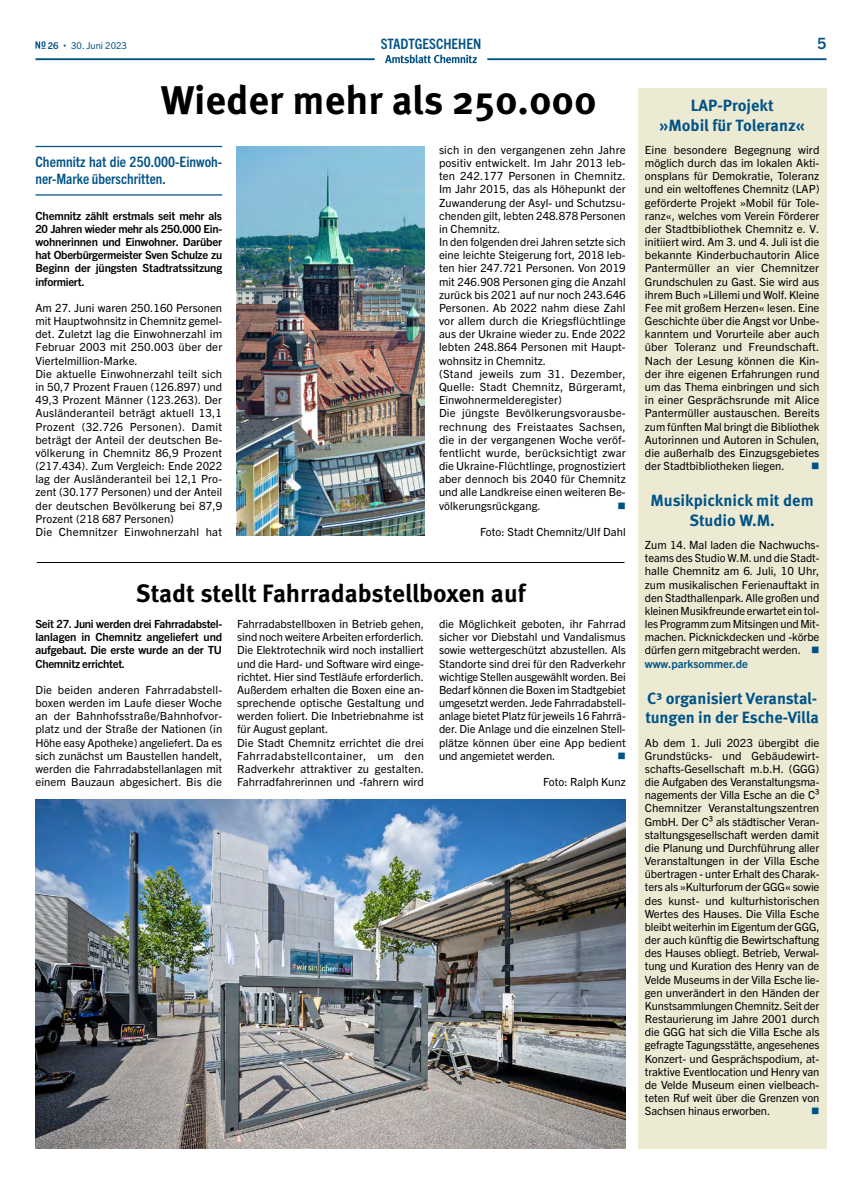
<style>
.page{position:relative;width:862px;height:1184px;background:#fff}
.page>*{position:absolute;margin:0;border:0;box-sizing:border-box;transform-origin:0 0}
.Überschrift_1_Ordnun{font:700 40px "Meta Pro";color:#000}
.Überschrift_3_Ordnun{font:700 25px "Meta Pro";letter-spacing:-.005em;color:#000}
.Kurznachricht__Übers{font:700 16.25px/19.5px "Meta Pro";letter-spacing:-.005em;color:#005386;text-align:center}
.t1{font:700 15.62px "Trade Gothic Next LT Pro";color:#005386}
.Teaser_blau_mit_Absa{font:700 condensed 14.38px/17.2px "Trade Gothic Next LT Pro";color:#005386}
.Rubrikenbezeichnung{font:700 condensed 14.38px "Trade Gothic Next LT Pro";color:#005386}
.Fließtext{font:11.25px/13.1px "Trade Gothic Next LT Pro";letter-spacing:.005em;color:#000;text-align:justify}
.Kurznachricht_Fließt{font:11.25px/13.1px "Trade Gothic Next LT Pro";letter-spacing:-.01em;color:#000;text-align:justify}
.Fließtext-2{font:700 11.25px/13.1px "Trade Gothic Next LT Pro";letter-spacing:-.015em;color:#000;text-align:justify}
.Fließtext-3{font:11.25px "Trade Gothic Next LT Pro";letter-spacing:.025em;color:#000}
.Kurznachricht_Fließt-2{font:700 11.25px "Trade Gothic Next LT Pro";color:#005386}
.Kurznachricht_Fließt-3{font:11.25px "Wingdings";color:#005386}
.Fließtext-4{font:11.25px "Wingdings";color:#005386}
.t2{font:9.38px "Trade Gothic Next LT Pro";color:#005386}
.t3{font:700 9.38px "Trade Gothic Next LT Pro";color:#005386}
.s1{color:#005386}
</style>
<div class="page">
<svg style="left:35px;top:41px;width:10px;height:8px"></svg>
<hr style="left:35px;top:58px;width:339px;height:2px;background:#005386">
<hr style="left:487px;top:58px;width:339px;height:2px;background:#005386">
<svg style="left:385px;top:55px;width:92px;height:8px"></svg>
<div style="left:637px;top:88px;width:189px;height:1060px;background:#edead4"></div>
<hr style="left:37px;top:562px;width:587px;height:1px;background:#000">
<img style="left:35px;top:799px;width:590px;height:349px">
<hr style="left:35px;top:146px;width:187px;height:1px;background:#005386">
<hr style="left:35px;top:194px;width:187px;height:1px;background:#005386">
<img style="left:236px;top:146px;width:188px;height:390px">
<p class="t3" style="left:48px;top:39px;width:12px">26</p>
<p class="t2" style="left:71px;top:39px;width:57px">30. Juni 2023</p>
<p class="Rubrikenbezeichnung" style="left:380px;top:34px;width:102px">STADTGESCHEHEN</p>
<h3 class="t1" style="left:817px;top:32px;width:10px">5</h3>
<p class="Überschrift_1_Ordnun" style="left:161px;top:69px;width:437px">Wieder mehr als 250.000</p>
<p class="Kurznachricht__Übers" style="left:659px;top:95px;width:147px">LAP-Projekt<br>»Mobil für Toleranz«</p>
<p class="Kurznachricht_Fließt" style="left:644px;top:142px;width:176px">Eine besondere Begegnung wird möglich durch das im lokalen Akti&shy;onsplans für Demokratie, Toleranz und ein weltoffenes Chemnitz (LAP) geförderte Projekt »Mobil für Tole&shy;ranz«, welches vom Verein Förderer der Stadtbibliothek Chemnitz e. V. initiiert wird. Am 3. und 4. Juli ist die bekannte Kinderbuchautorin Alice Pantermüller an vier Chemnitzer Grundschulen zu Gast. Sie wird aus ihrem Buch »Lillemi und Wolf. Kleine Fee mit großem Herzen« lesen. Eine Geschichte über die Angst vor Unbe&shy;kanntem und Vorurteile aber auch über Toleranz und Freundschaft.<br>Nach der Lesung können die Kin&shy;der ihre eigenen Erfahrungen rund um das Thema einbringen und sich in einer Gesprächsrunde mit Alice Pantermüller austauschen. Bereits zum fünften Mal bringt die Bibliothek Autorinnen und Autoren in Schulen, die außerhalb des Einzugsgebietes der Stadtbibliotheken liegen.</p>
<p class="Fließtext" style="left:439px;top:142px;width:188px">sich in den vergangenen zehn Jahre positiv entwickelt. Im Jahr 2013 leb&shy;ten 242.177 Personen in Chemnitz.<br>Im Jahr 2015, das als Höhepunkt der Zuwanderung der Asyl- und Schutzsu&shy;chenden gilt, lebten 248.878 Personen in Chemnitz.</p>
<p class="Fließtext" style="left:439px;top:235px;width:188px">In den folgenden drei Jahren setzte sich eine leichte Steigerung fort, 2018 leb&shy;ten hier 247.721 Personen. Von 2019 mit 246.908 Personen ging die Anzahl zurück bis 2021 auf nur noch 243.646<br>Personen. Ab 2022 nahm diese Zahl vor allem durch die Kriegsflüchtlinge aus der Ukraine wieder zu. Ende 2022 lebten 248.864 Personen mit Haupt&shy;wohnsitz in Chemnitz.</p>
<p class="Fließtext" style="left:439px;top:366px;width:188px">(Stand jeweils zum 31. Dezember, Quelle: Stadt Chemnitz, Bürgeramt, Einwohnermelderegister)</p>
<p class="Fließtext" style="left:439px;top:406px;width:188px">Die jüngste Bevölkerungsvorausbe&shy;rechnung des Freistaates Sachsen, die in der vergangenen Woche veröf&shy;fentlicht wurde, berücksichtigt zwar die Ukraine-Flüchtlinge, prognostiziert aber dennoch bis 2040 für Chemnitz und alle Landkreise einen weiteren Be&shy;völkerungsrückgang.</p>
<p class="Teaser_blau_mit_Absa" style="left:35px;top:152px;width:188px">Chemnitz hat die 250.000-Einwoh&shy;ner-Marke überschritten.</p>
<p class="Fließtext-2" style="left:35px;top:208px;width:188px">Chemnitz zählt erstmals seit mehr als 20 Jahren wieder mehr als 250.000 Ein&shy;wohnerinnen und Einwohner. Darüber hat Oberbürgermeister Sven Schulze zu Beginn der jüngsten Stadtratssitzung informiert.</p>
<p class="Fließtext" style="left:35px;top:300px;width:188px">Am 27. Juni waren 250.160 Personen mit Hauptwohnsitz in Chemnitz gemel&shy;det. Zuletzt lag die Einwohnerzahl im Februar 2003 mit 250.003 über der Viertelmillion-Marke.</p>
<p class="Fließtext" style="left:35px;top:366px;width:188px">Die aktuelle Einwohnerzahl teilt sich in 50,7 Prozent Frauen (126.897) und 49,3 Prozent Männer (123.263). Der Ausländeranteil beträgt aktuell 13,1<br>Prozent (32.726 Personen). Damit beträgt der Anteil der deutschen Be&shy;völkerung in Chemnitz 86,9 Prozent (217.434). Zum Vergleich: Ende 2022 lag der Ausländeranteil bei 12,1 Pro&shy;zent (30.177 Personen) und der Anteil der deutschen Bevölkerung bei 87,9<br>Prozent (218 687 Personen)</p>
<p class="Fließtext-3" style="left:35px;top:524px;width:188px">Die Chemnitzer Einwohnerzahl hat</p>
<p class="Kurznachricht_Fließt-3" style="left:810px;top:460px;width:10px">■</p>
<p class="Kurznachricht__Übers" style="left:650px;top:490px;width:164px">Musikpicknick mit dem<br>Studio W.M.</p>
<p class="Kurznachricht_Fließt" style="left:644px;top:537px;width:176px">Zum 14. Mal laden die Nachwuchs&shy;teams des Studio W.M. und die Stadt&shy;halle Chemnitz am 6. Juli, 10 Uhr, zum musikalischen Ferienauftakt in den Stadthallenpark. Alle großen und kleinen Musikfreunde erwartet ein tol&shy;les Programm zum Mitsingen und Mit&shy;machen. Picknickdecken und -körbe dürfen gern mitgebracht werden. <span class="s1">■</span></p>
<p class="Kurznachricht_Fließt-2" style="left:644px;top:655px;width:105px">www.parksommer.de</p>
<p class="Kurznachricht__Übers" style="left:645px;top:687px;width:175px;text-align:left">C³ organisiert Veranstal&shy;tungen in der Esche-Villa</p>
<p class="Kurznachricht_Fließt" style="left:644px;top:735px;width:176px">Ab dem 1. Juli 2023 übergibt die Grundstücks- und Gebäudewirt&shy;schafts-Gesellschaft m.b.H. (GGG) die Aufgaben des Veranstaltungsma&shy;nagements der Villa Esche an die C³<br>Chemnitzer Veranstaltungszentren GmbH. Der C³ als städtischer Veran&shy;staltungsgesellschaft werden damit die Planung und Durchführung aller Veranstaltungen in der Villa Esche übertragen - unter Erhalt des Charak&shy;ters als »Kulturforum der GGG« sowie des kunst- und kulturhistorischen Wertes des Hauses. Die Villa Esche bleibt weiterhin im Eigentum der GGG, der auch künftig die Bewirtschaftung des Hauses obliegt. Betrieb, Verwal&shy;tung und Kuration des Henry van de Velde Museums in der Villa Esche lie&shy;gen unverändert in den Händen der Kunstsammlungen Chemnitz. Seit der Restaurierung im Jahre 2001 durch die GGG hat sich die Villa Esche als gefragte Tagungsstätte, angesehenes Konzert- und Gesprächspodium, at&shy;traktive Eventlocation und Henry van de Velde Museum einen vielbeach&shy;teten Ruf weit über die Grenzen von Sachsen hinaus erworben.</p>
<p class="Fließtext-4" style="left:617px;top:499px;width:10px">■</p>
<p class="Fließtext" style="left:480px;top:524px;width:147px">Foto: Stadt Chemnitz/Ulf Dahl</p>
<p class="Überschrift_3_Ordnun" style="left:136px;top:573px;width:391px">Stadt stellt Fahrradabstellboxen auf</p>
<p class="Fließtext-2" style="left:35px;top:616px;width:188px">Seit 27. Juni werden drei Fahrradabstel&shy;lanlagen in Chemnitz angeliefert und aufgebaut. Die erste wurde an der TU Chemnitz errichtet.</p>
<p class="Fließtext" style="left:35px;top:682px;width:188px">Die beiden anderen Fahrradabstell&shy;boxen werden im Laufe dieser Woche an der Bahnhofsstraße/Bahnhofvor&shy;platz und der Straße der Nationen (in Höhe easy Apotheke) angeliefert. Da es sich zunächst um Baustellen handelt, werden die Fahrradabstellanlagen mit einem Bauzaun abgesichert. Bis die</p>
<p class="Fließtext" style="left:237px;top:616px;width:188px">Fahrradabstellboxen in Betrieb gehen, sind noch weitere Arbeiten erforderlich.<br>Die Elektrotechnik wird noch installiert und die Hard- und Software wird einge&shy;richtet. Hier sind Testläufe erforderlich.<br>Außerdem erhalten die Boxen eine an&shy;sprechende optische Gestaltung und werden foliert. Die Inbetriebnahme ist für August geplant.</p>
<p class="Fließtext" style="left:237px;top:735px;width:188px">Die Stadt Chemnitz errichtet die drei Fahrradabstellcontainer, um den Radverkehr attraktiver zu gestalten.<br>Fahrradfahrerinnen und -fahrern wird</p>
<p class="Fließtext" style="left:439px;top:616px;width:188px">die Möglichkeit geboten, ihr Fahrrad sicher vor Diebstahl und Vandalismus sowie wettergeschützt abzustellen. Als Standorte sind drei für den Radverkehr wichtige Stellen ausgewählt worden. Bei Bedarf können die Boxen im Stadtgebiet umgesetzt werden. Jede Fahrradabstell&shy;anlage bietet Platz für jeweils 16 Fahrrä&shy;der. Die Anlage und die einzelnen Stell&shy;plätze können über eine App bedient und angemietet werden.</p>
<p class="Fließtext-4" style="left:617px;top:749px;width:10px">■</p>
<p class="Fließtext" style="left:543px;top:774px;width:84px">Foto: Ralph Kunz</p>
<p class="Kurznachricht_Fließt-3" style="left:810px;top:1105px;width:10px">■</p>
</div>
